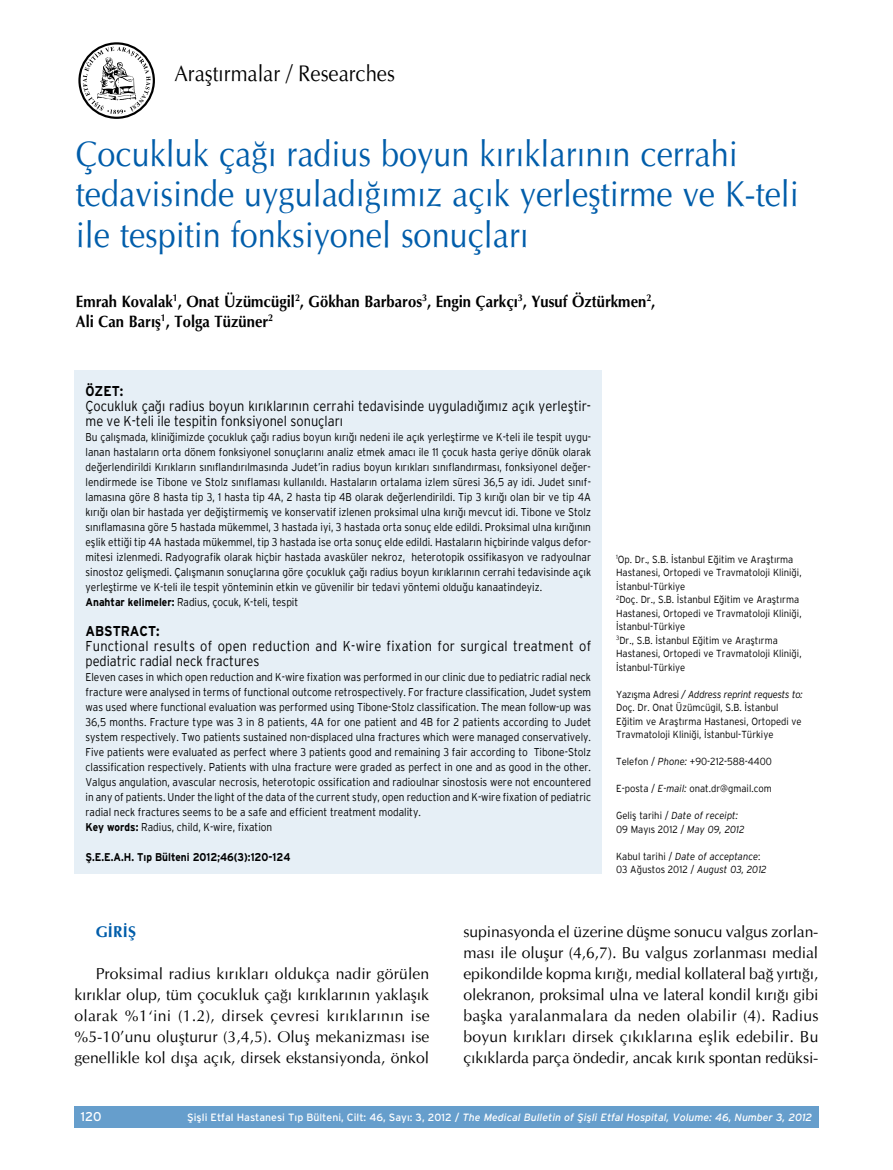
<style>
.page{position:relative;width:893px;height:1170px;background:#fff}
.page>*{position:absolute;margin:0;border:0;box-sizing:border-box;transform-origin:0 0}
.t1{font:36px/40.5px "Optima";color:#005daa;scale:.9 1}
.t2{font:22.5px "Optima";color:#000;scale:.9 1}
.t3{font:700 16.5px/19.8px "Optima";color:#000;scale:.9 1}
.t4{font:15.75px/21px "Optima";color:#000;text-align:justify}
.t5{font:700 15.75px "Optima";color:#005daa}
.t6{font:300 14.25px/15px "Interstate";color:#000;scale:.9 1}
.t7{font:300 14.25px/15px "Interstate";letter-spacing:.02em;color:#000;scale:.9 1}
.t8{font:700 14.25px "Interstate";color:#000;scale:.9 1}
.t9{font:12.75px "Interstate";color:#fff}
.t10{font:300 11.25px/15px "Interstate";color:#000;scale:.9 1}
.t11{font:700 11.25px "Interstate";color:#000;scale:.9 1}
.t12{font:italic 10.5px "Interstate";color:#fff}
.t13{font:300 10.2px/13.5px "Interstate";color:#000;scale:.93 1}
.t14{font:italic 300 10.2px/13.5px "Interstate";color:#000;scale:.93 1}
.s1{font-weight:700}
.s2{font-style:italic}
.s3{font-style:normal}
</style>
<div class="page">
<div style="left:74px;top:1106px;width:745px;height:21px;background:#669ecc"></div>
<div style="left:74px;top:370px;width:528px;height:503px;background:#e6eff6"></div>
<div style="left:78px;top:42px;width:77px;height:77px;border:2px solid #000;border-radius:50%"></div>
<svg style="left:83px;top:47px;width:68px;height:67px"></svg>
<h2 class="t2" style="left:174px;top:60px;width:247px">Araştırmalar / Researches</h2>
<h1 class="t1" style="left:76px;top:133px;width:805px">Çocukluk çağı radius boyun kırıklarının cerrahi tedavisinde uyguladığımız açık yerleştirme ve K-teli ile tespitin fonksiyonel sonuçları</h1>
<h3 class="t3" style="left:76px;top:291px;width:645px">Emrah Kovalak<sup>1</sup>, Onat Üzümcügil<sup>2</sup>, Gökhan Barbaros<sup>3</sup>, Engin Çarkçı<sup>3</sup>, Yusuf Öztürkmen<sup>2</sup>,<br>Ali Can Barış<sup>1</sup>, Tolga Tüzüner<sup>2</sup></h3>
<p class="t8" style="left:85px;top:382px;width:44px">ÖZET:</p>
<p class="t6" style="left:85px;top:398px;width:563px">Çocukluk çağı radius boyun kırıklarının cerrahi tedavisinde uyguladığımız açık yerleştir&shy;me ve K-teli ile tespitin fonksiyonel sonuçları</p>
<p class="t10" style="left:85px;top:429px;width:563px">Bu çalışmada, kliniğimizde çocukluk çağı radius boyun kırığı nedeni ile açık yerleştirme ve K-teli ile tespit uygu&shy;lanan hastaların orta dönem fonksiyonel sonuçlarını analiz etmek amacı ile 11 çocuk hasta geriye dönük olarak değerlendirildi Kırıkların sınıflandırılmasında Judet’in radius boyun kırıkları sınıflandırması, fonksiyonel değer&shy;lendirmede ise Tibone ve Stolz sınıflaması kullanıldı. Hastaların ortalama izlem süresi 36,5 ay idi. Judet sınıf&shy;lamasına göre 8 hasta tip 3, 1 hasta tip 4A, 2 hasta tip 4B olarak değerlendirildi. Tip 3 kırığı olan bir ve tip 4A kırığı olan bir hastada yer değiştirmemiş ve konservatif izlenen proksimal ulna kırığı mevcut idi. Tibone ve Stolz sınıflamasına göre 5 hastada mükemmel, 3 hastada iyi, 3 hastada orta sonuç elde edildi. Proksimal ulna kırığının eşlik ettiği tip 4A hastada mükemmel, tip 3 hastada ise orta sonuç elde edildi. Hastaların hiçbirinde valgus defor&shy;mitesi izlenmedi. Radyografik olarak hiçbir hastada avasküler nekroz, heterotopik ossifikasyon ve radyoulnar sinostoz gelişmedi. Çalışmanın sonuçlarına göre çocukluk çağı radius boyun kırıklarının cerrahi tedavisinde açık yerleştirme ve K-teli ile tespit yönteminin etkin ve güvenilir bir tedavi yöntemi olduğu kanaatindeyiz.<br><span class="s1">Anahtar kelimeler:</span> Radius, çocuk, K-teli, tespit</p>
<p class="t8" style="left:85px;top:622px;width:84px">ABSTRACT:</p>
<p class="t7" style="left:85px;top:638px;width:563px">Functional results of open reduction and K-wire fixation for surgical treatment of pediatric radial neck fractures</p>
<p class="t10" style="left:85px;top:669px;width:563px">Eleven cases in which open reduction and K-wire fixation was performed in our clinic due to pediatric radial neck fracture were analysed in terms of functional outcome retrospectively. For fracture classification, Judet system was used where functional evaluation was performed using Tibone-Stolz classification. The mean follow-up was 36,5 months. Fracture type was 3 in 8 patients, 4A for one patient and 4B for 2 patients according to Judet system respectively. Two patients sustained non-displaced ulna fractures which were managed conservatively.<br>Five patients were evaluated as perfect where 3 patients good and remaining 3 fair according to Tibone-Stolz classification respectively. Patients with ulna fracture were graded as perfect in one and as good in the other.<br>Valgus angulation, avascular necrosis, heterotopic ossification and radioulnar sinostosis were not encountered in any of patients. Under the light of the data of the current study, open reduction and K-wire fixation of pediatric radial neck fractures seems to be a safe and efficient treatment modality.<br><span class="s1">Key words:</span> Radius, child, K-wire, fixation</p>
<p class="t11" style="left:85px;top:850px;width:229px">Ş.E.E.A.H. Tıp Bülteni 2012;46(3):120-124</p>
<p class="t13" style="left:616px;top:552px;width:201px"><sup>1</sup>Op. Dr., S.B. İstanbul Eğitim ve Araştırma Hastanesi, Ortopedi ve Travmatoloji Kliniği, İstanbul-Türkiye<br><sup>2</sup>Doç. Dr., S.B. İstanbul Eğitim ve Araştırma Hastanesi, Ortopedi ve Travmatoloji Kliniği, İstanbul-Türkiye<br><sup>3</sup>Dr., S.B. İstanbul Eğitim ve Araştırma Hastanesi, Ortopedi ve Travmatoloji Kliniği, İstanbul-Türkiye</p>
<p class="t13" style="left:616px;top:687px;width:202px">Yazışma Adresi <span class="s2">/ Address reprint requests to:<br></span>Doç. Dr. Onat Üzümcügil, S.B. İstanbul Eğitim ve Araştırma Hastanesi, Ortopedi ve Travmatoloji Kliniği, İstanbul-Türkiye</p>
<p class="t13" style="left:616px;top:754px;width:169px">Telefon / <span class="s2">Phone:</span> +90-212-588-4400</p>
<p class="t13" style="left:616px;top:781px;width:169px">E-posta / <span class="s2">E-mail:</span> onat.dr@gmail.com</p>
<p class="t13" style="left:616px;top:808px;width:139px">Geliş tarihi / <span class="s2">Date of receipt:<br></span>09 Mayıs 2012 / <span class="s2">May 09, 2012</span></p>
<p class="t14" style="left:616px;top:849px;width:163px"><span class="s3">Kabul tarihi /</span> Date of acceptance<span class="s3">:<br>03 Ağustos 2012 /</span> August 03, 2012</p>
<h3 class="t5" style="left:96px;top:922px;width:42px">GİRİŞ</h3>
<p class="t4" style="left:74px;top:963px;width:357px;text-indent:21px">Proksimal radius kırıkları oldukça nadir görülen kırıklar olup, tüm çocukluk çağı kırıklarının yaklaşık olarak %1‘ini (1.2), dirsek çevresi kırıklarının ise %5-10’unu oluşturur (3,4,5). Oluş mekanizması ise genellikle kol dışa açık, dirsek ekstansiyonda, önkol</p>
<p class="t4" style="left:463px;top:921px;width:357px">supinasyonda el üzerine düşme sonucu valgus zorlan&shy;ması ile oluşur (4,6,7). Bu valgus zorlanması medial epikondilde kopma kırığı, medial kollateral bağ yırtığı, olekranon, proksimal ulna ve lateral kondil kırığı gibi başka yaralanmalara da neden olabilir (4). Radius boyun kırıkları dirsek çıkıklarına eşlik edebilir. Bu çıkıklarda parça öndedir, ancak kırık spontan redüksi-</p>
<p class="t9" style="left:81px;top:1108px;width:22px">120</p>
<p class="t12" style="left:187px;top:1110px;width:626px"><span class="s3">Şişli Etfal Hastanesi T›p Bülteni, Cilt: 46, Say›: 3, 2012 /</span> The Medical Bulletin of Şişli Etfal Hospital, Volume: 46, Number 3, 2012</p>
</div>
